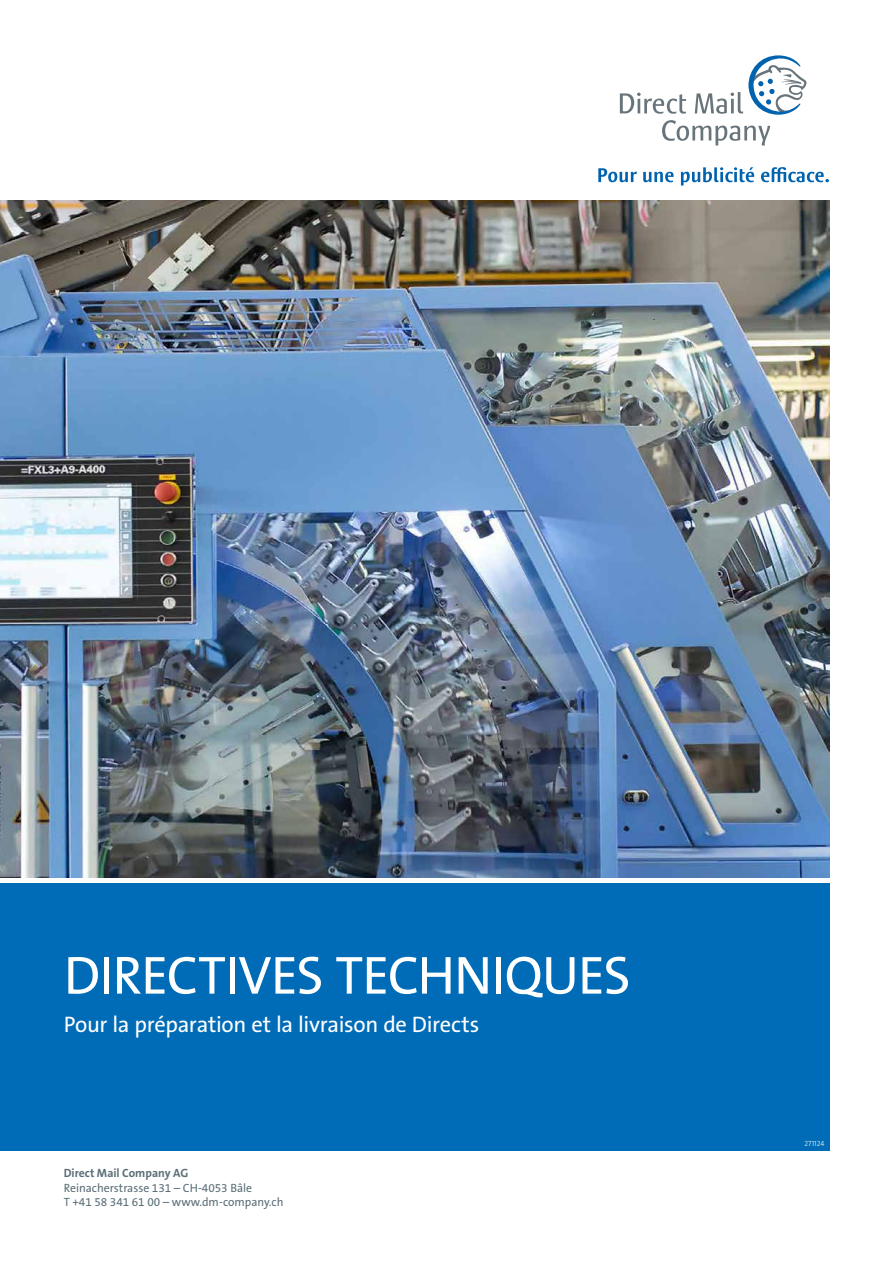
<style>
.page{position:relative;width:893px;height:1263px;background:#fff}
.page>*{position:absolute;margin:0;border:0;box-sizing:border-box;transform-origin:0 0}
.t1{font:54px "The Sans B W5 Plain";letter-spacing:-.02em;color:#fff}
.t2{font:22.5px "The Sans B W5 Plain";letter-spacing:-.015em;color:#fff}
.t3{font:12px/14.4px "The Sans B W5 Plain";color:#5c6f78}
.t4{font:700 12px "The Sans B HT7";color:#5c6f78}
.t5{font:300 7.5px "The Sans Os F";color:#fff}
</style>
<div class="page">
<div style="left:0;top:883px;width:829px;height:268px;background:#006cb7"></div>
<svg style="left:620px;top:55px;width:187px;height:90px"></svg>
<svg style="left:598px;top:168px;width:39px;height:14px"></svg>
<svg style="left:643px;top:172px;width:31px;height:10px"></svg>
<svg style="left:681px;top:167px;width:73px;height:19px"></svg>
<svg style="left:761px;top:167px;width:68px;height:15px"></svg>
<img style="left:0;top:201px;width:829px;height:676px">
<h1 class="t1" style="left:64px;top:941px;width:568px">DIRECTIVES TECHNIQUES</h1>
<h2 class="t2" style="left:64px;top:1010px;width:417px">Pour la préparation et la livraison de Directs</h2>
<p class="t4" style="left:64px;top:1165px;width:126px">Direct Mail Company AG</p>
<p class="t3" style="left:64px;top:1180px;width:221px">Reinacherstrasse 131 – CH-4053 Bâle<br>T +41 58 341 61 00 – www.dm-company.ch</p>
<p class="t5" style="left:805px;top:1139px;width:21px">271124</p>
</div>
